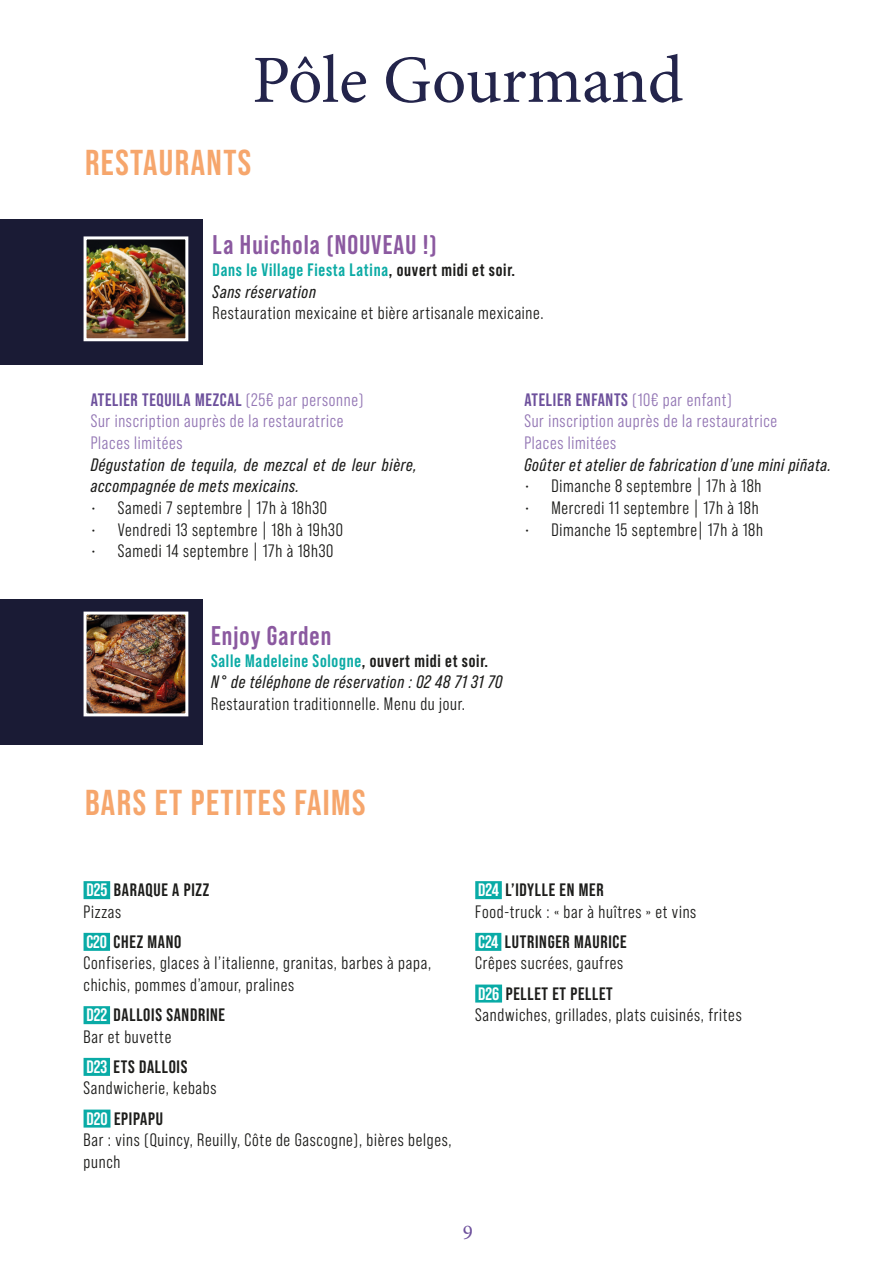
<style>
.page{position:relative;width:893px;height:1263px;background:#fff}
.page>*{position:absolute;margin:0;border:0;box-sizing:border-box;transform-origin:0 0}
.t1{font:67.5px "Minion Pro";letter-spacing:-.005em;color:#23244b}
.t2{font:700 36px "Bebas Neue Pro";letter-spacing:.04em;color:#f6a66c}
.t3{font:700 27px "Bebas Neue Pro";letter-spacing:.04em;color:#8b59a0}
.t4{font:21px "Minion Pro";color:#6d509c}
.t5{font:18px/21.6px "Bebas Neue Pro Middle";letter-spacing:.04em;color:#1d1d1b}
.t6{font:italic 18px/21.6px "Bebas Neue Pro";letter-spacing:.04em;color:#1d1d1b}
.t7{font:700 18px "Bebas Neue Pro";letter-spacing:.04em;color:#1d1d1b}
.t8{font:18px/21.6px "Bebas Neue Pro Middle";letter-spacing:.04em;color:#9376b4}
.t9{font:700 18px "Bebas Neue Pro";letter-spacing:.04em;color:#6d509c}
.t10{font:700 18px/21.6px "Bebas Neue Pro";letter-spacing:.04em;color:#0caba5}
.s1{color:#1d1d1b}
.s2{font-weight:400;font-style:italic;color:#1d1d1b}
.s3{font-family:"Bebas Neue Pro Middle";font-weight:400;color:#9376b4}
.s4{font-weight:700;font-style:normal;color:#0caba5}
.s5{font-weight:700;font-style:normal}
.s6{color:#fff}
</style>
<div class="page">
<div style="left:0;top:599px;width:203px;height:145px;background:#1a1b35"></div>
<div style="left:0;top:219px;width:203px;height:145px;background:#1a1b35"></div>
<img style="left:88px;top:240px;width:96px;height:97px">
<div style="left:84px;top:236px;width:104px;height:105px;border:3px solid #fff"></div>
<img style="left:88px;top:616px;width:96px;height:96px">
<div style="left:84px;top:612px;width:104px;height:104px;border:3px solid #fff"></div>
<div style="left:84px;top:881px;width:26px;height:18px;background:#09aba6"></div>
<div style="left:84px;top:933px;width:26px;height:18px;background:#09aba6"></div>
<div style="left:84px;top:1006px;width:26px;height:18px;background:#09aba6"></div>
<div style="left:84px;top:1058px;width:26px;height:18px;background:#09aba6"></div>
<div style="left:84px;top:1109px;width:26px;height:18px;background:#09aba6"></div>
<div style="left:475px;top:881px;width:27px;height:18px;background:#09aba6"></div>
<div style="left:475px;top:933px;width:26px;height:18px;background:#09aba6"></div>
<div style="left:475px;top:984px;width:27px;height:18px;background:#09aba6"></div>
<h1 class="t1" style="left:252px;top:35px;width:433px">Pôle Gourmand</h1>
<h2 class="t2" style="left:85px;top:142px;width:168px">RESTAURANTS</h2>
<h3 class="t3" style="left:213px;top:229px;width:226px">La Huichola (NOUVEAU !)</h3>
<p class="t10" style="left:213px;top:259px;width:304px">Dans le Village Fiesta Latina<span class="s1">, ouvert midi et soir.<br></span><span class="s2">Sans réservation</span></p>
<p class="t5" style="left:213px;top:302px;width:333px">Restauration mexicaine et bière artisanale mexicaine.</p>
<p class="t9" style="left:91px;top:389px;width:274px">ATELIER TEQUILA MEZCAL <span class="s3">(25€ par personne)</span></p>
<p class="t8" style="left:91px;top:410px;width:254px">Sur inscription auprès de la restauratrice<br>Places limitées</p>
<p class="t6" style="left:91px;top:454px;width:328px">Dégustation de tequila, de mezcal et de leur bière, accompagnée de mets mexicains.</p>
<p class="t5" style="left:91px;top:497px;width:238px">• Samedi 7 septembre | 17h à 18h30</p>
<p class="t5" style="left:91px;top:518px;width:254px">• Vendredi 13 septembre | 18h à 19h30</p>
<p class="t5" style="left:91px;top:540px;width:244px">• Samedi 14 septembre | 17h à 18h30</p>
<p class="t9" style="left:524px;top:389px;width:209px">ATELIER ENFANTS <span class="s3">(10€ par enfant)</span></p>
<p class="t8" style="left:524px;top:410px;width:254px">Sur inscription auprès de la restauratrice<br>Places limitées</p>
<p class="t6" style="left:524px;top:454px;width:308px">Goûter et atelier de fabrication d’une mini piñata.</p>
<p class="t5" style="left:524px;top:475px;width:239px">• Dimanche 8 septembre | 17h à 18h</p>
<p class="t5" style="left:524px;top:497px;width:236px">• Mercredi 11 septembre | 17h à 18h</p>
<p class="t5" style="left:524px;top:518px;width:240px">• Dimanche 15 septembre| 17h à 18h</p>
<h3 class="t3" style="left:211px;top:620px;width:122px">Enjoy Garden</h3>
<p class="t6" style="left:211px;top:649px;width:293px"><span class="s4">Salle Madeleine Sologne</span><span class="s5">, ouvert midi et soir.<br></span>N° de téléphone de réservation : 02 48 71 31 70</p>
<p class="t5" style="left:211px;top:693px;width:255px">Restauration traditionnelle. Menu du jour.</p>
<h2 class="t2" style="left:85px;top:782px;width:282px">BARS ET PETITES FAIMS</h2>
<p class="t7" style="left:86px;top:879px;width:124px"><span class="s6">D25</span> BARAQUE A PIZZ</p>
<p class="t5" style="left:84px;top:901px;width:39px">Pizzas</p>
<p class="t7" style="left:86px;top:931px;width:97px"><span class="s6">C20</span> CHEZ MANO</p>
<p class="t5" style="left:84px;top:952px;width:349px">Confiseries, glaces à l’italienne, granitas, barbes à papa, chichis, pommes d’amour, pralines</p>
<p class="t7" style="left:86px;top:1004px;width:140px"><span class="s6">D22</span> DALLOIS SANDRINE</p>
<p class="t5" style="left:84px;top:1026px;width:89px">Bar et buvette</p>
<p class="t7" style="left:86px;top:1056px;width:103px"><span class="s6">D23</span> ETS DALLOIS</p>
<p class="t5" style="left:84px;top:1077px;width:135px">Sandwicherie, kebabs</p>
<p class="t7" style="left:86px;top:1108px;width:78px"><span class="s6">D20</span> EPIPAPU</p>
<p class="t5" style="left:84px;top:1129px;width:370px">Bar : vins (Quincy, Reuilly, Côte de Gascogne), bières belges, punch</p>
<p class="t7" style="left:478px;top:879px;width:127px"><span class="s6">D24</span> L’IDYLLE EN MER</p>
<p class="t5" style="left:475px;top:901px;width:223px">Food-truck : « bar à huîtres » et vins</p>
<p class="t7" style="left:478px;top:931px;width:150px"><span class="s6">C24</span> LUTRINGER MAURICE</p>
<p class="t5" style="left:475px;top:952px;width:150px">Crêpes sucrées, gaufres</p>
<p class="t7" style="left:478px;top:983px;width:136px"><span class="s6">D26</span> PELLET ET PELLET</p>
<p class="t5" style="left:475px;top:1004px;width:268px">Sandwiches, grillades, plats cuisinés, frites</p>
<p class="t4" style="left:463px;top:1218px;width:12px">9</p>
</div>
